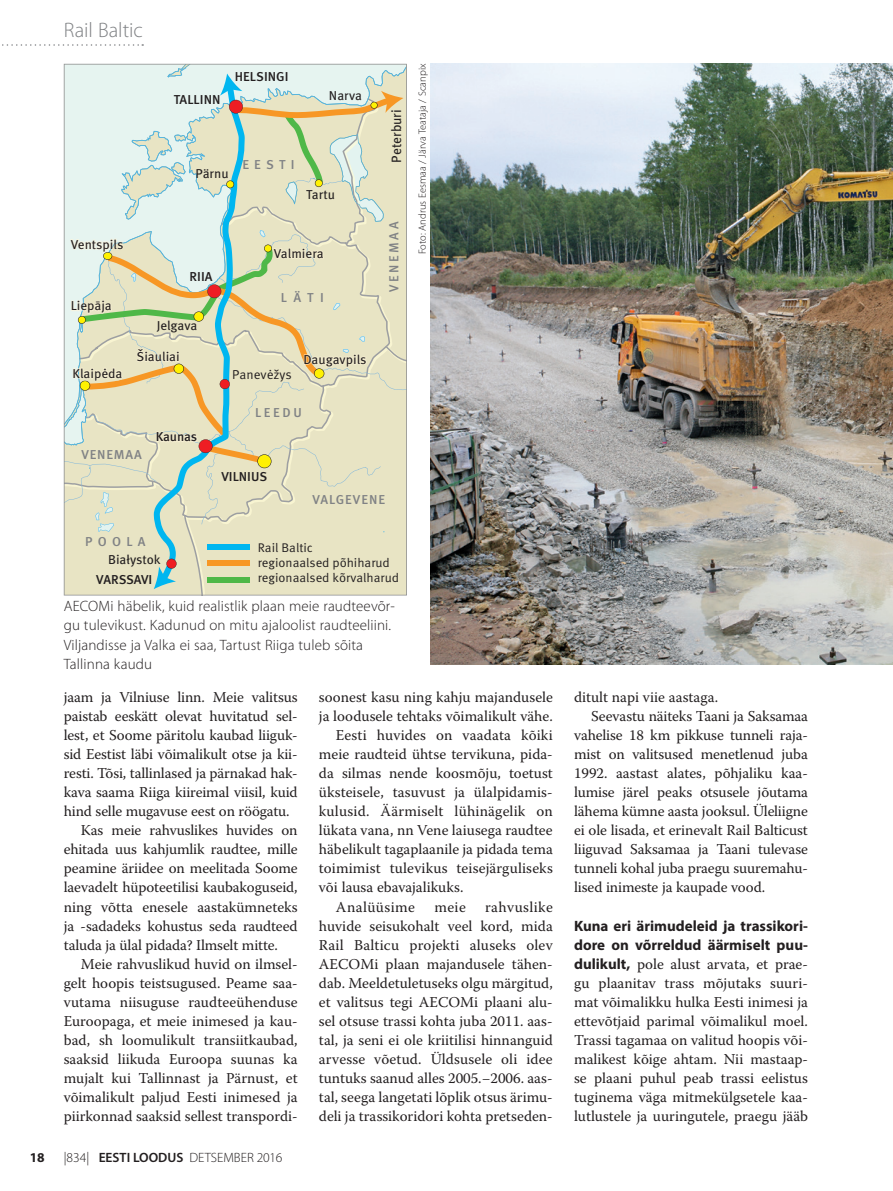
<style>
.page{position:relative;width:893px;height:1191px;background:#fff}
.page>*{position:absolute;margin:0;border:0;box-sizing:border-box;transform-origin:0 0}
.t1{font:300 21px "Myriad Pro";color:#808285}
.t2{font:15px/19px "Warnock Pro";color:#231f20;text-align:justify}
.t3{font:300 15px/19px "Myriad Pro";letter-spacing:.01em;color:#231f20}
.t4{font:700 15px/19px "Myriad Pro";color:#231f20}
.t5{font:15px "Warnock Pro";letter-spacing:.03em;color:#231f20}
.t6{font:600 13.5px "Myriad Pro";color:#231f20}
.t7{font:13.5px "Meta Pro";color:#231f20}
.t8{font:300 13.5px "Myriad Pro";color:#231f20}
.t9{font:700 13.5px "Myriad Pro";color:#231f20}
.t10{font:500 13.2px "Meta Pro";letter-spacing:.2em;color:#808285}
.t11{font:12.9px "Meta Pro";color:#231f20}
.t12{font:500 12.9px "Meta Pro";color:#231f20}
.t13{font:500 12.9px "Meta Pro";letter-spacing:.2em;color:#808285}
.t14{font:12.9px "Meta Pro";color:#231f20}
.t15{font:500 12.9px "Meta Pro";letter-spacing:.075em;color:#808285}
.t16{font:500 12.9px "Meta Pro";letter-spacing:-.02em;color:#231f20}
.t17{font:500 12.9px "Meta Pro";letter-spacing:.06em;color:#808285}
.t18{font:12.6px/15.1px "Meta Pro";color:#231f20}
.t19{font:300 10.5px "Myriad Pro";color:#231f20}
.s1{font-weight:300}
.s2{font-family:"Myriad Pro";font-weight:700}
</style>
<div class="page">
<svg style="left:2px;top:44px;width:141px;height:2px"></svg>
<svg style="left:64px;top:64px;width:343px;height:531px;background:#dfe1c7"></svg>
<img style="left:431px;top:64px;width:462px;height:600px">
<h1 class="t1" style="left:64px;top:18px;width:81px">Rail Baltic</h1>
<p class="t12" style="left:174px;top:91px;width:48px">TALLINN</p>
<p class="t12" style="left:235px;top:68px;width:55px">HELSINGI</p>
<p class="t11" style="left:329px;top:88px;width:35px">Narva</p>
<p class="t11" style="left:71px;top:236px;width:54px">Ventspils</p>
<p class="t11" style="left:71px;top:298px;width:43px">Liepāja</p>
<p class="t11" style="left:195px;top:165px;width:35px">Pärnu</p>
<p class="t13" style="left:242px;top:156px;width:54px">EESTI</p>
<p class="t11" style="left:306px;top:186px;width:30px">Tartu</p>
<p class="t12" style="left:190px;top:268px;width:24px">RIIA</p>
<p class="t11" style="left:157px;top:317px;width:42px">Jelgava</p>
<p class="t11" style="left:274px;top:245px;width:51px">Valmiera</p>
<p class="t13" style="left:281px;top:290px;width:44px">LÄTI</p>
<p class="t11" style="left:137px;top:348px;width:45px">Šiauliai</p>
<p class="t11" style="left:72px;top:365px;width:51px">Klaipėda</p>
<p class="t14" style="left:232px;top:367px;width:61px">Panevėžys</p>
<p class="t11" style="left:303px;top:351px;width:65px">Daugavpils</p>
<p class="t17" style="left:82px;top:446px;width:62px">VENEMAA</p>
<p class="t12" style="left:156px;top:428px;width:43px">Kaunas</p>
<p class="t13" style="left:255px;top:405px;width:48px">LEEDU</p>
<p class="t12" style="left:221px;top:468px;width:47px">VILNIUS</p>
<p class="t7" style="left:388px;top:162px;width:55px;rotate:-90deg">Peterburi</p>
<p class="t10" style="left:386px;top:292px;width:72px;rotate:-90deg">VENEMAA</p>
<p class="t15" style="left:312px;top:491px;width:74px">VALGEVENE</p>
<p class="t18" style="left:258px;top:540px;width:143px">Rail Baltic<br>regionaalsed põhiharud regionaalsed kõrvalharud</p>
<p class="t3" style="left:64px;top:597px;width:333px">AECOMi häbelik, kuid realistlik plaan meie raudteevõr&shy;gu tulevikust. Kadunud on mitu ajaloolist raudteeliini.<br>Viljandisse ja Valka ei saa, Tartust Riiga tuleb sõita Tallinna kaudu</p>
<p class="t13" style="left:85px;top:533px;width:62px">POOLA</p>
<p class="t11" style="left:108px;top:551px;width:54px">Białystok</p>
<p class="t16" style="left:96px;top:571px;width:58px">VARSSAVI</p>
<p class="t19" style="left:417px;top:254px;width:192px;rotate:-90deg">Foto: Andrus Eesmaa / Järva Teataja / Scanpix</p>
<p class="t2" style="left:64px;top:687px;width:235px">jaam ja Vilniuse linn. Meie valitsus</p>
<p class="t2" style="left:64px;top:706px;width:235px">paistab eeskätt olevat huvitatud sel-</p>
<p class="t2" style="left:64px;top:725px;width:235px">lest, et Soome päritolu kaubad liiguk-</p>
<p class="t2" style="left:64px;top:744px;width:235px">sid Eestist läbi võimalikult otse ja kii-</p>
<p class="t2" style="left:64px;top:763px;width:235px">resti. Tõsi, tallinlased ja pärnakad hak-</p>
<p class="t2" style="left:64px;top:782px;width:235px">kava saama Riiga kiireimal viisil, kuid</p>
<p class="t2" style="left:64px;top:801px;width:227px">hind selle mugavuse eest on röögatu.</p>
<p class="t2" style="left:81px;top:820px;width:218px">Kas meie rahvuslikes huvides on</p>
<p class="t2" style="left:64px;top:839px;width:235px">ehitada uus kahjumlik raudtee, mille</p>
<p class="t2" style="left:64px;top:858px;width:235px">peamine äriidee on meelitada Soome</p>
<p class="t2" style="left:64px;top:877px;width:235px">laevadelt hüpoteetilisi kaubakoguseid,</p>
<p class="t2" style="left:64px;top:896px;width:235px">ning võtta enesele aastakümneteks</p>
<p class="t2" style="left:64px;top:916px;width:235px">ja -sadadeks kohustus seda raudteed</p>
<p class="t2" style="left:64px;top:935px;width:216px">taluda ja ülal pidada? Ilmselt mitte.</p>
<p class="t2" style="left:81px;top:954px;width:218px">Meie rahvuslikud huvid on ilmsel-</p>
<p class="t2" style="left:64px;top:973px;width:235px">gelt hoopis teistsugused. Peame saa-</p>
<p class="t2" style="left:64px;top:992px;width:235px">vutama niisuguse raudteeühenduse</p>
<p class="t2" style="left:64px;top:1011px;width:235px">Euroopaga, et meie inimesed ja kau-</p>
<p class="t2" style="left:64px;top:1030px;width:235px">bad, sh loomulikult transiitkaubad,</p>
<p class="t2" style="left:64px;top:1049px;width:235px">saaksid liikuda Euroopa suunas ka</p>
<p class="t2" style="left:64px;top:1068px;width:235px">mujalt kui Tallinnast ja Pärnust, et</p>
<p class="t2" style="left:64px;top:1087px;width:235px">võimalikult paljud Eesti inimesed ja</p>
<p class="t2" style="left:64px;top:1106px;width:235px">piirkonnad saaksid sellest transpordi-</p>
<p class="t8" style="left:64px;top:1150px;width:27px">|834|</p>
<p class="t9" style="left:30px;top:1148px;width:16px">18</p>
<p class="t6" style="left:99px;top:1148px;width:185px">Eesti LOODUS <span class="s1">DETSEMBer</span> <span class="s1">2016</span></p>
<p class="t2" style="left:319px;top:687px;width:235px">soonest kasu ning kahju majandusele</p>
<p class="t2" style="left:319px;top:706px;width:235px">ja loodusele tehtaks võimalikult vähe.</p>
<p class="t2" style="left:336px;top:725px;width:218px">Eesti huvides on vaadata kõiki</p>
<p class="t2" style="left:319px;top:744px;width:235px">meie raudteid ühtse tervikuna, pida-</p>
<p class="t2" style="left:319px;top:763px;width:235px">da silmas nende koosmõju, toetust</p>
<p class="t2" style="left:319px;top:782px;width:234px">üksteisele, tasuvust ja ülalpidamis-</p>
<p class="t2" style="left:319px;top:801px;width:235px">kulusid. Äärmiselt lühinägelik on</p>
<p class="t2" style="left:319px;top:820px;width:235px">lükata vana, nn Vene laiusega raudtee</p>
<p class="t2" style="left:319px;top:839px;width:235px">häbelikult tagaplaanile ja pidada tema</p>
<p class="t2" style="left:319px;top:858px;width:235px">toimimist tulevikus teisejärguliseks</p>
<p class="t2" style="left:319px;top:877px;width:146px">või lausa ebavajalikuks.</p>
<p class="t5" style="left:336px;top:897px;width:81px">Analüüsime</p>
<p class="t2" style="left:434px;top:896px;width:33px">meie</p>
<p class="t2" style="left:319px;top:896px;width:235px;text-indent:166px">rahvuslike huvide seisukohalt veel kord, mida Rail Balticu projekti aluseks olev AECOMi plaan majandusele tähen&shy;dab. Meeldetuletuseks olgu märgitud, et valitsus tegi AECOMi plaani alu&shy;sel otsuse trassi kohta juba 2011. aas&shy;tal, ja seni ei ole kriitilisi hinnanguid arvesse võetud. Üldsusele oli idee tuntuks saanud alles 2005.−2006. aas&shy;tal, seega langetati lõplik otsus ärimu&shy;deli ja trassikoridori kohta pretseden-</p>
<p class="t2" style="left:574px;top:687px;width:146px">ditult napi viie aastaga.</p>
<p class="t2" style="left:591px;top:706px;width:218px">Seevastu näiteks Taani ja Saksamaa</p>
<p class="t2" style="left:574px;top:725px;width:235px">vahelise 18 km pikkuse tunneli raja-</p>
<p class="t2" style="left:574px;top:744px;width:235px">mist on valitsused menetlenud juba</p>
<p class="t2" style="left:574px;top:763px;width:235px">1992. aastast alates, põhjaliku kaa-</p>
<p class="t2" style="left:574px;top:782px;width:235px">lumise järel peaks otsusele jõutama</p>
<p class="t2" style="left:574px;top:801px;width:235px">lähema kümne aasta jooksul. Üleliigne</p>
<p class="t2" style="left:574px;top:820px;width:235px">ei ole lisada, et erinevalt Rail Balticust</p>
<p class="t2" style="left:574px;top:839px;width:235px">liiguvad Saksamaa ja Taani tulevase</p>
<p class="t2" style="left:574px;top:858px;width:235px">tunneli kohal juba praegu suuremahu-</p>
<p class="t2" style="left:574px;top:877px;width:193px">lised inimeste ja kaupade vood.</p>
<p class="t4" style="left:574px;top:915px;width:235px">Kuna eri ärimudeleid ja trassikori&shy;dore on võrreldud äärmiselt puu-</p>
<p class="t2" style="left:574px;top:954px;width:235px"><span class="s2">dulikult,</span> pole alust arvata, et prae&shy;gu plaanitav trass mõjutaks suuri&shy;mat võimalikku hulka Eesti inimesi ja ettevõtjaid parimal võimalikul moel.<br>Trassi tagamaa on valitud hoopis või&shy;malikest kõige ahtam. Nii mastaap&shy;se plaani puhul peab trassi eelistus tuginema väga mitmekülgsetele kaa&shy;lutlustele ja uuringutele, praegu jääb</p>
</div>
